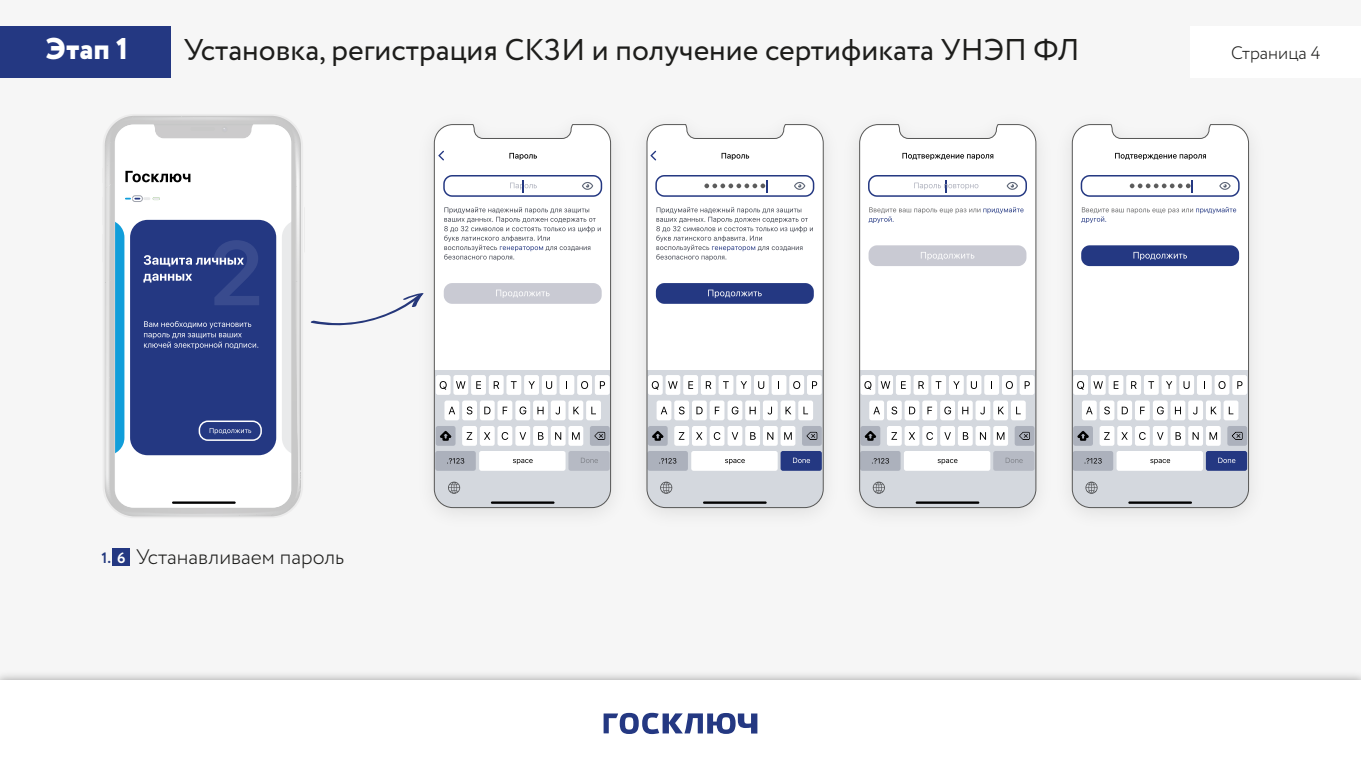
<style>
.page{position:relative;width:1361px;height:766px;background:#fff}
.page>*{position:absolute;margin:0;border:0;box-sizing:border-box;transform-origin:0 0}
.t1{font:30px "Circe";color:#1d1d1b}
.t2{font:800 30px "Circe";color:#fff}
.t3{font:300 21px "Circe";color:#1d1d1b}
.t4{font:300 18px "Circe";color:#1d1d1b}
.s1{font-weight:700;font-size:15px;color:#23397f}
.s2{font-weight:700;font-size:15px;color:#fff}
</style>
<div class="page">
<div style="left:0;top:0;width:1361px;height:765px;background:#f6f6f6"></div>
<div style="left:0;top:680px;width:1361px;height:85px;background:#fff"></div>
<svg style="left:603px;top:712px;width:154px;height:21px"></svg>
<div style="left:0;top:26px;width:170px;height:51px;background:#243882"></div>
<div style="left:1191px;top:26px;width:170px;height:51px;background:#fff"></div>
<div style="left:113px;top:548px;width:17px;height:17px;background:#243882"></div>
<img style="left:432px;top:141px;width:181px;height:373px">
<svg style="left:434px;top:124px;width:177px;height:383px"></svg>
<img style="left:645px;top:138px;width:180px;height:376px">
<svg style="left:647px;top:124px;width:176px;height:383px"></svg>
<img style="left:857px;top:139px;width:181px;height:375px">
<svg style="left:859px;top:124px;width:177px;height:383px"></svg>
<img style="left:1070px;top:137px;width:181px;height:377px">
<svg style="left:1072px;top:124px;width:176px;height:383px"></svg>
<div style="left:103px;top:114px;width:200px;height:404px;background:#e3e3e3;border-radius:32px"></div>
<svg style="left:105px;top:116px;width:196px;height:400px"></svg>
<div style="left:115px;top:124px;width:176px;height:383px;background:#fff"></div>
<div style="left:282px;top:222px;width:9px;height:231px;background:#e9eaeb"></div>
<div style="left:130px;top:220px;width:146px;height:235px;background:#243882;border-radius:18px"></div>
<div style="left:199px;top:420px;width:63px;height:21px;border:2px solid #fff;border-radius:8px"></div>
<svg style="left:210px;top:428px;width:41px;height:6px"></svg>
<svg style="left:144px;top:321px;width:114px;height:28px"></svg>
<svg style="left:143px;top:240px;width:116px;height:65px"></svg>
<svg style="left:115px;top:222px;width:9px;height:232px"></svg>
<svg style="left:125px;top:171px;width:65px;height:11px"></svg>
<hr style="left:172px;top:501px;width:64px;height:2px;background:#010101">
<svg style="left:115px;top:124px;width:176px;height:15px;fill:#cccbcc"></svg>
<div style="left:132px;top:195px;width:11px;height:7px;border:3px solid #747987;border-radius:2px"></div>
<div style="left:123px;top:196px;width:9px;height:5px;border:2px solid #fff;border-radius:2px"></div>
<div style="left:133px;top:196px;width:9px;height:5px;border:2px solid #fff;border-radius:2px"></div>
<svg style="left:124px;top:197px;width:36px;height:3px"></svg>
<svg style="left:310px;top:293px;width:114px;height:33px"></svg>
<p class="t2" style="left:46px;top:29px;width:83px">Этап 1</p>
<p class="t1" style="left:184px;top:29px;width:897px">Установка, регистрация СКЗИ и получение сертификата УНЭП ФЛ</p>
<p class="t4" style="left:1231px;top:41px;width:91px">Страница 4</p>
<p class="t3" style="left:102px;top:542px;width:244px"><span class="s1">1.</span> <span class="s2">6</span> Устанавливаем пароль</p>
</div>
